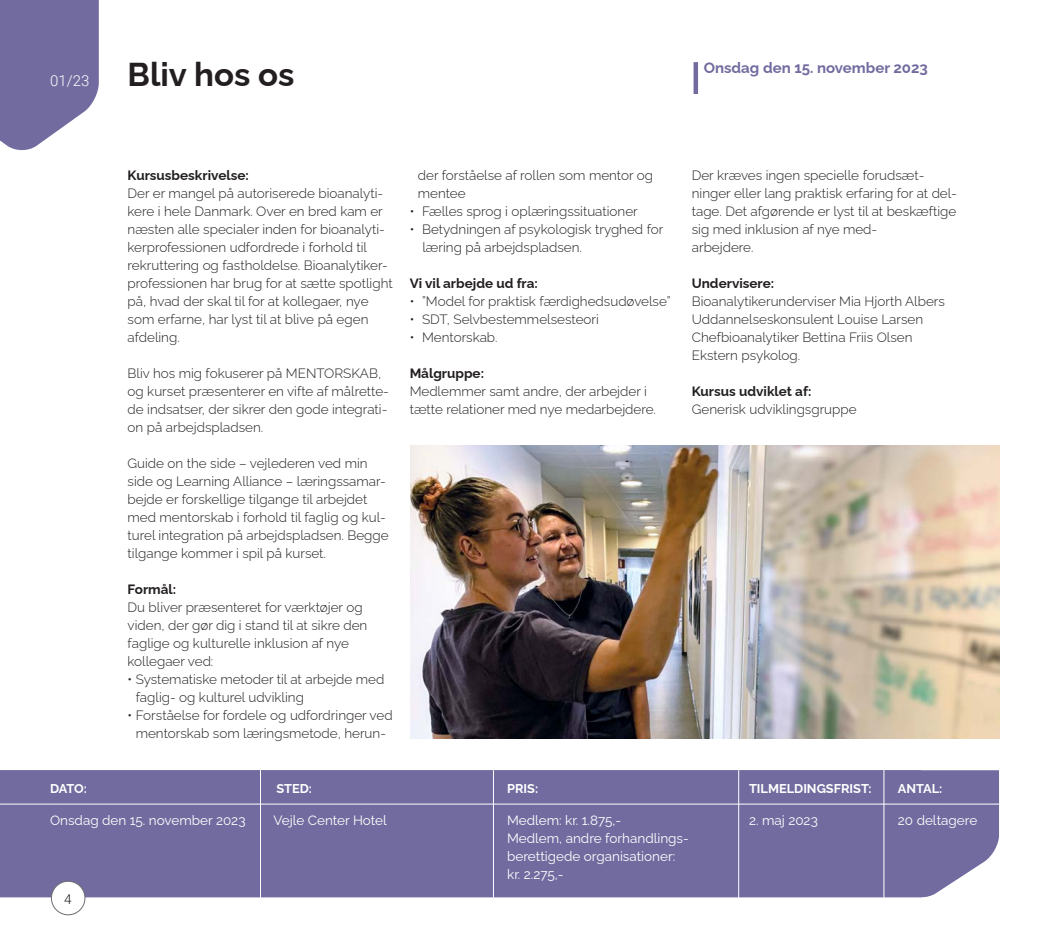
<style>
.page{position:relative;width:1042px;height:936px;background:#fff}
.page>*{position:absolute;margin:0;border:0;box-sizing:border-box;transform-origin:0 0}
.Overskrift{font:700 33px "Raleway";color:#231f20}
.Overskrift-2{font:700 15px "Raleway";color:#716b9f}
.t1{font:300 15px "Roboto";color:#fff}
.Brødtekst{font:300 13.5px/18px "Raleway";color:#231f20}
.BOKS_info_2023{font:13.5px/18px "Raleway";color:#fff}
.Mellemrubrik{font:700 13.5px "Raleway";color:#231f20}
.t2{font:300 13.5px "Roboto";color:#231f20}
.t3{font:700 12.75px "Raleway";color:#fff}
</style>
<div class="page">
<div style="left:0;top:770px;width:999px;height:127px;background:#716b9f"></div>
<svg style="left:0;top:0;width:99px;height:150px;background:#817caa"></svg>
<hr style="left:260px;top:770px;width:1px;height:127px;background:#fff">
<hr style="left:493px;top:770px;width:1px;height:127px;background:#fff">
<hr style="left:883px;top:770px;width:1px;height:131px;background:#fff">
<hr style="left:738px;top:770px;width:1px;height:131px;background:#fff">
<hr style="left:0;top:803px;width:999px;height:1px;background:#fff">
<div style="left:693px;top:62px;width:5px;height:32px;background:#716b9f"></div>
<img style="left:410px;top:446px;width:589px;height:292px">
<div style="left:51px;top:881px;width:34px;height:33px;background:#fff;border-radius:50%"></div>
<div style="left:51px;top:880px;width:34px;height:35px;border:1px solid #6c6d70;border-radius:50%"></div>
<p class="t1" style="left:50px;top:70px;width:41px">01/23</p>
<p class="Overskrift" style="left:128px;top:48px;width:168px">Bliv hos os</p>
<p class="Overskrift-2" style="left:704px;top:56px;width:226px">Onsdag den 15. november 2023</p>
<p class="Mellemrubrik" style="left:128px;top:164px;width:123px">Kursusbeskrivelse:</p>
<p class="Brødtekst" style="left:128px;top:183px;width:267px">Der er mangel på autoriserede bioanalyti&shy;kere i hele Danmark. Over en bred kam er næsten alle specialer inden for bioanalyti&shy;kerprofessionen udfordrede i forhold til rekruttering og fastholdelse. Bioanalytiker&shy;professionen har brug for at sætte spotlight på, hvad der skal til for at kollegaer, nye som erfarne, har lyst til at blive på egen afdeling.</p>
<p class="Brødtekst" style="left:128px;top:363px;width:263px">Bliv hos mig fokuserer på MENTORSKAB, og kurset præsenterer en vifte af målrette&shy;de indsatser, der sikrer den gode integrati&shy;on på arbejdspladsen.</p>
<p class="Brødtekst" style="left:128px;top:453px;width:263px">Guide on the side – vejlederen ved min side og Learning Alliance – læringssamar&shy;bejde er forskellige tilgange til arbejdet med mentorskab i forhold til faglig og kul&shy;turel integration på arbejdspladsen. Begge tilgange kommer i spil på kurset.</p>
<p class="Mellemrubrik" style="left:128px;top:578px;width:50px">Formål:</p>
<p class="Brødtekst" style="left:128px;top:597px;width:241px">Du bliver præsenteret for værktøjer og viden, der gør dig i stand til at sikre den faglige og kulturelle inklusion af nye kollegaer ved:</p>
<p class="Brødtekst" style="left:136px;top:669px;width:250px;text-indent:-8px">• Systematiske metoder til at arbejde med faglig- og kulturel udvikling</p>
<p class="Brødtekst" style="left:128px;top:705px;width:267px;text-align:center">• Forståelse for fordele og udfordringer ved mentorskab som læringsmetode, herun-</p>
<p class="Brødtekst" style="left:418px;top:165px;width:237px">der forståelse af rollen som mentor og mentee</p>
<p class="Brødtekst" style="left:410px;top:201px;width:230px">• Fælles sprog i oplæringssituationer</p>
<p class="Brødtekst" style="left:422px;top:219px;width:242px;text-indent:-13px">• Betydningen af psykologisk tryghed for læring på arbejdspladsen.</p>
<p class="Mellemrubrik" style="left:410px;top:272px;width:130px">Vi vil arbejde ud fra:</p>
<p class="Brødtekst" style="left:410px;top:291px;width:262px">• ”Model for praktisk færdighedsudøvelse”</p>
<p class="Brødtekst" style="left:410px;top:309px;width:191px">• SDT, Selvbestemmelsesteori</p>
<p class="Brødtekst" style="left:410px;top:327px;width:89px">• Mentorskab.</p>
<p class="Mellemrubrik" style="left:410px;top:362px;width:76px">Målgruppe:</p>
<p class="Brødtekst" style="left:410px;top:381px;width:248px">Medlemmer samt andre, der arbejder i tætte relationer med nye medarbejdere.</p>
<p class="Brødtekst" style="left:692px;top:165px;width:266px">Der kræves ingen specielle forudsæt&shy;ninger eller lang praktisk erfaring for at del&shy;tage. Det afgørende er lyst til at beskæftige sig med inklusion af nye med-<br>arbejdere.</p>
<p class="Mellemrubrik" style="left:692px;top:272px;width:84px">Undervisere:</p>
<p class="Brødtekst" style="left:692px;top:291px;width:255px">Bioanalytikerunderviser Mia Hjorth Albers</p>
<p class="Brødtekst" style="left:692px;top:309px;width:233px">Uddannelseskonsulent Louise Larsen</p>
<p class="Brødtekst" style="left:692px;top:327px;width:222px">Chefbioanalytiker Bettina Friis Olsen</p>
<p class="Brødtekst" style="left:692px;top:345px;width:110px">Ekstern psykolog.</p>
<p class="Mellemrubrik" style="left:692px;top:380px;width:121px">Kursus udviklet af:</p>
<p class="Brødtekst" style="left:692px;top:399px;width:166px">Generisk udviklingsgruppe</p>
<p class="t3" style="left:50px;top:778px;width:38px">DATO:</p>
<p class="t3" style="left:276px;top:778px;width:37px">STED:</p>
<p class="t3" style="left:507px;top:778px;width:33px">PRIS:</p>
<p class="t3" style="left:749px;top:778px;width:124px">TILMELDINGSFRIST:</p>
<p class="t3" style="left:898px;top:778px;width:46px">ANTAL:</p>
<p class="BOKS_info_2023" style="left:507px;top:810px;width:116px">Medlem: kr. 1.875,-</p>
<p class="BOKS_info_2023" style="left:749px;top:810px;width:70px">2. maj 2023</p>
<p class="BOKS_info_2023" style="left:507px;top:828px;width:183px">Medlem, andre forhandlings&shy;berettigede organisationer: kr. 2.275,-</p>
<p class="BOKS_info_2023" style="left:50px;top:810px;width:197px">Onsdag den 15. november 2023</p>
<p class="BOKS_info_2023" style="left:274px;top:810px;width:115px">Vejle Center Hotel</p>
<p class="BOKS_info_2023" style="left:898px;top:810px;width:81px">20 deltagere</p>
<p class="t2" style="left:64px;top:889px;width:9px">4</p>
</div>
